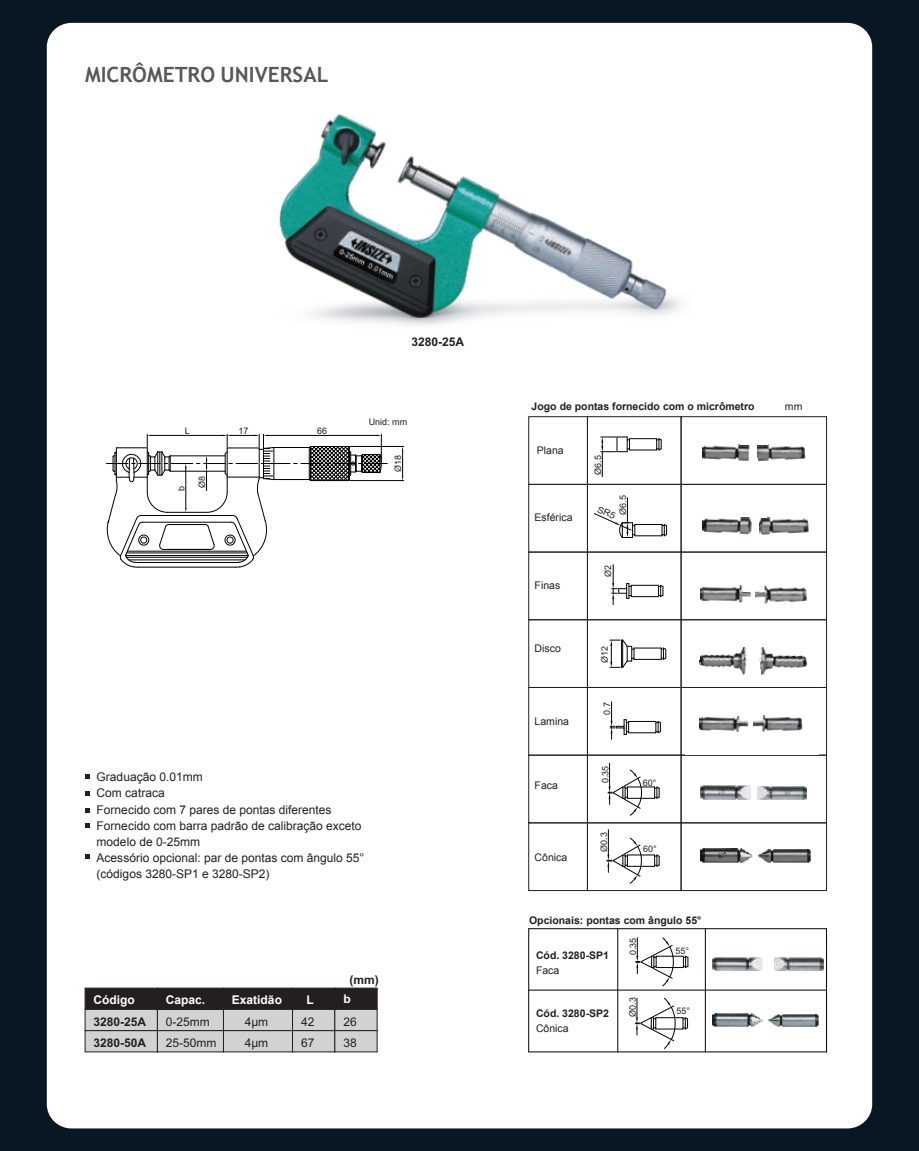
<style>
.page{position:relative;width:919px;height:1151px;background:#fff}
.page>*{position:absolute;margin:0;border:0;box-sizing:border-box;transform-origin:0 0}
.t1{font:700 21px "Trebuchet MS";color:#57585a}
.t2{font:12px/16px "Arial";color:#231f20}
.t3{font:700 12px/21.3px "Arial";color:#231f20}
.t4{font:700 12px "Arial";color:#fff}
.t5{font:700 12px "Arial";color:#fff}
.t6{font:700 10.5px "Arial";color:#231f20}
.t7{font:10.5px "Arial";color:#231f20}
.t8{font:9px "Arial";color:#231f20}
</style>
<div class="page">
<div style="left:0;top:0;width:918px;height:1151px;background:#071822"></div>
<div style="left:47px;top:23px;width:825px;height:1105px;background:#fff;border-radius:24px"></div>
<div style="left:292px;top:988px;width:43px;height:22px;background:#231f20"></div>
<div style="left:292px;top:1009px;width:43px;height:22px;background:#d1d2d4;border:1px solid #231f20"></div>
<div style="left:292px;top:1030px;width:43px;height:22px;background:#d1d2d4;border:1px solid #231f20"></div>
<div style="left:223px;top:988px;width:70px;height:22px;background:#231f20"></div>
<div style="left:223px;top:1009px;width:70px;height:22px;background:#d1d2d4;border:1px solid #231f20"></div>
<div style="left:223px;top:1030px;width:70px;height:22px;background:#d1d2d4;border:1px solid #231f20"></div>
<div style="left:85px;top:988px;width:73px;height:22px;background:#231f20"></div>
<div style="left:85px;top:1009px;width:73px;height:22px;background:#d1d2d4;border:1px solid #231f20"></div>
<div style="left:85px;top:1030px;width:73px;height:22px;background:#d1d2d4;border:1px solid #231f20"></div>
<div style="left:157px;top:1009px;width:67px;height:22px;background:#d1d2d4;border:1px solid #231f20"></div>
<div style="left:157px;top:1030px;width:67px;height:22px;background:#d1d2d4;border:1px solid #231f20"></div>
<div style="left:157px;top:988px;width:67px;height:22px;background:#231f20"></div>
<div style="left:334px;top:988px;width:43px;height:22px;background:#231f20"></div>
<div style="left:334px;top:1009px;width:43px;height:22px;background:#d1d2d4;border:1px solid #231f20"></div>
<div style="left:334px;top:1030px;width:43px;height:22px;background:#d1d2d4;border:1px solid #231f20"></div>
<svg style="left:85px;top:775px;width:4px;height:4px"></svg>
<svg style="left:85px;top:791px;width:4px;height:4px"></svg>
<svg style="left:85px;top:808px;width:4px;height:4px"></svg>
<svg style="left:85px;top:823px;width:4px;height:4px"></svg>
<svg style="left:635px;top:998px;width:53px;height:51px"></svg>
<svg style="left:635px;top:937px;width:53px;height:49px"></svg>
<hr style="left:528px;top:1052px;width:298px;height:1px;background:#010202">
<hr style="left:528px;top:928px;width:298px;height:1px;background:#010202">
<hr style="left:528px;top:929px;width:1px;height:123px;background:#010202">
<hr style="left:826px;top:929px;width:1px;height:123px;background:#010202">
<hr style="left:617px;top:929px;width:1px;height:123px;background:#010202">
<hr style="left:528px;top:990px;width:298px;height:1px;background:#010202">
<div style="left:528px;top:620px;width:59px;height:68px;border:1px solid #231f20"></div>
<div style="left:680px;top:687px;width:146px;height:68px;border:1px solid #231f20"></div>
<div style="left:587px;top:687px;width:94px;height:68px;border:1px solid #231f20"></div>
<div style="left:528px;top:687px;width:59px;height:68px;border:1px solid #231f20"></div>
<div style="left:680px;top:755px;width:146px;height:68px;border:1px solid #231f20"></div>
<div style="left:587px;top:755px;width:94px;height:68px;border:1px solid #231f20"></div>
<div style="left:528px;top:755px;width:59px;height:68px;border:1px solid #231f20"></div>
<div style="left:680px;top:823px;width:146px;height:68px;border:1px solid #231f20"></div>
<div style="left:587px;top:823px;width:94px;height:68px;border:1px solid #231f20"></div>
<div style="left:528px;top:823px;width:59px;height:68px;border:1px solid #231f20"></div>
<div style="left:680px;top:416px;width:146px;height:69px;border:1px solid #231f20"></div>
<div style="left:587px;top:416px;width:94px;height:69px;border:1px solid #231f20"></div>
<div style="left:528px;top:416px;width:59px;height:69px;border:1px solid #231f20"></div>
<div style="left:680px;top:484px;width:146px;height:68px;border:1px solid #231f20"></div>
<div style="left:587px;top:484px;width:94px;height:68px;border:1px solid #231f20"></div>
<div style="left:528px;top:484px;width:59px;height:68px;border:1px solid #231f20"></div>
<div style="left:680px;top:552px;width:146px;height:68px;border:1px solid #231f20"></div>
<div style="left:587px;top:552px;width:94px;height:68px;border:1px solid #231f20"></div>
<div style="left:528px;top:552px;width:59px;height:68px;border:1px solid #231f20"></div>
<svg style="left:609px;top:639px;width:57px;height:29px"></svg>
<svg style="left:610px;top:702px;width:51px;height:37px"></svg>
<svg style="left:607px;top:830px;width:53px;height:54px"></svg>
<svg style="left:608px;top:763px;width:52px;height:53px"></svg>
<svg style="left:600px;top:437px;width:62px;height:40px"></svg>
<img style="left:759px;top:517px;width:50px;height:18px">
<img style="left:702px;top:517px;width:50px;height:18px">
<svg style="left:611px;top:565px;width:52px;height:40px"></svg>
<img style="left:685px;top:753px;width:133px;height:1px">
<img style="left:753px;top:715px;width:50px;height:17px">
<img style="left:699px;top:716px;width:50px;height:16px">
<img style="left:757px;top:444px;width:49px;height:18px">
<img style="left:702px;top:444px;width:48px;height:17px">
<img style="left:758px;top:849px;width:53px;height:14px">
<img style="left:700px;top:849px;width:53px;height:14px">
<svg style="left:719px;top:853px;width:6px;height:4px"></svg>
<img style="left:755px;top:586px;width:52px;height:18px">
<img style="left:700px;top:585px;width:51px;height:18px">
<img style="left:759px;top:647px;width:49px;height:28px">
<img style="left:699px;top:647px;width:48px;height:28px">
<img style="left:757px;top:786px;width:49px;height:13px">
<img style="left:700px;top:786px;width:50px;height:13px">
<img style="left:279px;top:114px;width:402px;height:212px">
<svg style="left:85px;top:855px;width:4px;height:4px"></svg>
<svg style="left:106px;top:434px;width:298px;height:134px"></svg>
<hr style="left:705px;top:929px;width:1px;height:123px;background:#010202">
<img style="left:712px;top:957px;width:111px;height:13px">
<img style="left:768px;top:1014px;width:51px;height:13px">
<img style="left:712px;top:1013px;width:51px;height:14px">
<svg style="left:593px;top:498px;width:74px;height:40px"></svg>
<h1 class="t1" style="left:85px;top:61px;width:245px">MICRÔMETRO UNIVERSAL</h1>
<p class="t3" style="left:411px;top:332px;width:54px">3280-25A</p>
<p class="t8" style="left:185px;top:428px;width:7px">L</p>
<p class="t8" style="left:238px;top:428px;width:12px">17</p>
<p class="t8" style="left:178px;top:491px;width:7px;rotate:-90deg">b</p>
<p class="t8" style="left:198px;top:488px;width:14px;rotate:-90deg">Ø8</p>
<p class="t8" style="left:317px;top:428px;width:12px">66</p>
<p class="t8" style="left:369px;top:419px;width:40px">Unid: mm</p>
<p class="t8" style="left:394px;top:472px;width:19px;rotate:-90deg">Ø18</p>
<p class="t2" style="left:97px;top:769px;width:269px">Graduação 0.01mm<br>Com catraca<br>Fornecido com 7 pares de pontas diferentes<br>Fornecido com barra padrão de calibração exceto modelo de 0-25mm<br>Acessório opcional: par de pontas com ângulo 55° (códigos 3280-SP1 e 3280-SP2)</p>
<p class="t4" style="left:166px;top:991px;width:41px">Capac.</p>
<p class="t4" style="left:94px;top:992px;width:43px">Código</p>
<p class="t3" style="left:94px;top:1012px;width:54px">3280-25A<br>3280-50A</p>
<p class="t2" style="left:166px;top:1012px;width:52px;line-height:21.3px">0-25mm<br>25-50mm</p>
<p class="t4" style="left:232px;top:991px;width:52px">Exatidão</p>
<p class="t5" style="left:306px;top:995px;width:9px">L</p>
<p class="t2" style="left:245px;top:1012px;width:25px;line-height:21.3px">4μm<br>4μm</p>
<p class="t2" style="left:301px;top:1012px;width:15px;line-height:21.3px">42<br>67</p>
<p class="t3" style="left:349px;top:970px;width:31px">(mm)</p>
<p class="t5" style="left:343px;top:994px;width:9px">b</p>
<p class="t2" style="left:343px;top:1012px;width:15px;line-height:21.3px">26<br>38</p>
<p class="t6" style="left:531px;top:400px;width:224px">Jogo de pontas fornecido com o micrômetro</p>
<p class="t7" style="left:784px;top:402px;width:19px">mm</p>
<p class="t7" style="left:536px;top:444px;width:28px">Plana</p>
<p class="t7" style="left:534px;top:511px;width:39px">Esférica</p>
<p class="t7" style="left:534px;top:578px;width:27px">Finas</p>
<p class="t8" style="left:594px;top:475px;width:21px;rotate:-90deg">Ø6.5</p>
<p class="t8" style="left:619px;top:515px;width:21px;rotate:-90deg">Ø6.5</p>
<p class="t8" style="left:604px;top:577px;width:14px;rotate:-90deg">Ø2</p>
<p class="t7" style="left:534px;top:642px;width:28px">Disco</p>
<p class="t8" style="left:601px;top:663px;width:19px;rotate:-90deg">Ø12</p>
<p class="t7" style="left:534px;top:715px;width:36px">Lamina</p>
<p class="t7" style="left:534px;top:779px;width:25px">Faca</p>
<p class="t7" style="left:534px;top:850px;width:34px">Cônica</p>
<p class="t8" style="left:603px;top:715px;width:14px;rotate:-90deg">0.7</p>
<p class="t8" style="left:602px;top:783px;width:19px;rotate:-90deg">0.35</p>
<p class="t8" style="left:600px;top:851px;width:21px;rotate:-90deg">Ø0.3</p>
<p class="t8" style="left:643px;top:779px;width:15px">60°</p>
<p class="t8" style="left:643px;top:845px;width:15px">60°</p>
<p class="t6" style="left:529px;top:913px;width:174px">Opcionais: pontas com ângulo 55°</p>
<p class="t6" style="left:536px;top:948px;width:74px">Cód. 3280-SP1</p>
<p class="t7" style="left:536px;top:963px;width:25px">Faca</p>
<p class="t6" style="left:536px;top:1006px;width:74px">Cód. 3280-SP2</p>
<p class="t7" style="left:536px;top:1021px;width:34px">Cônica</p>
<p class="t8" style="left:629px;top:955px;width:19px;rotate:-90deg">0.35</p>
<p class="t8" style="left:675px;top:947px;width:15px">55°</p>
<p class="t8" style="left:629px;top:1017px;width:21px;rotate:-90deg">Ø0.3</p>
<p class="t8" style="left:676px;top:1007px;width:15px">55°</p>
</div>
